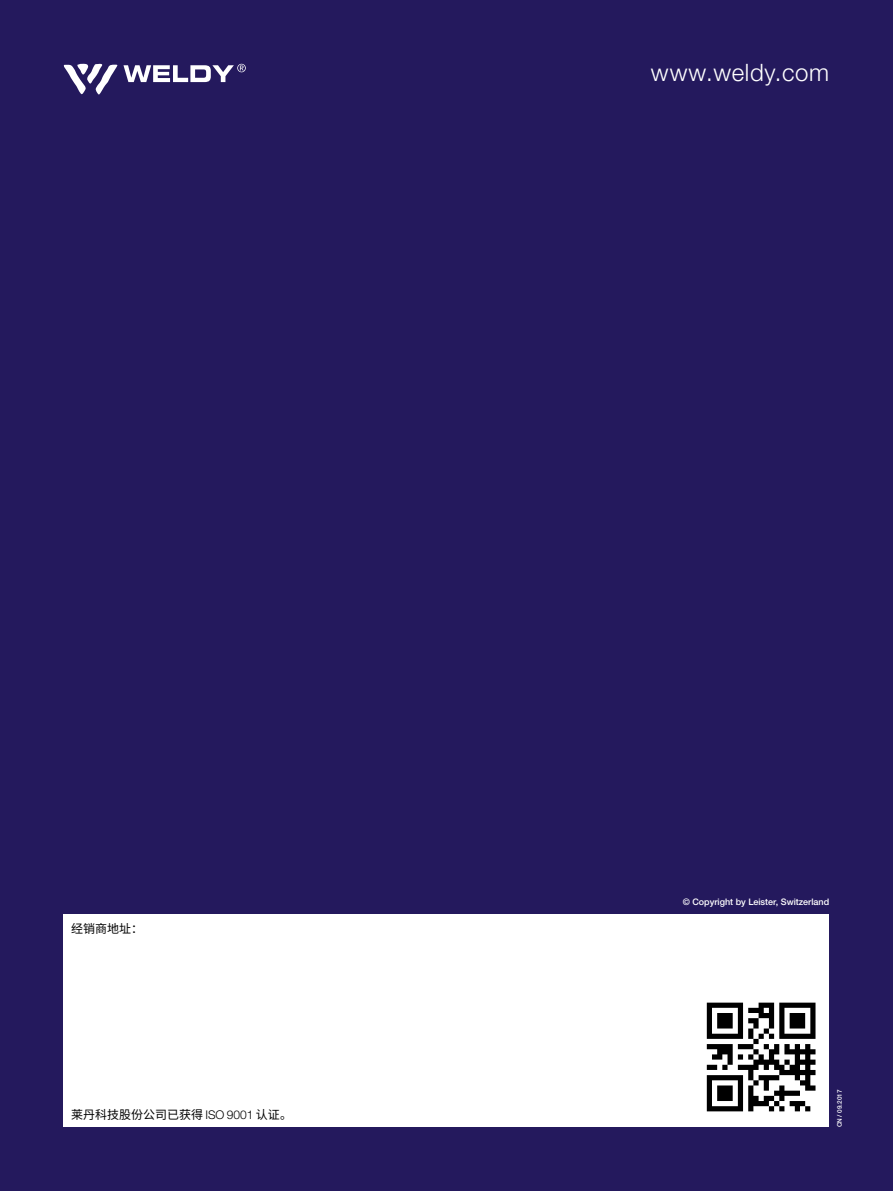
<style>
.page{position:relative;width:893px;height:1191px;background:#24195d}
.page>*{position:absolute;margin:0;border:0;box-sizing:border-box;transform-origin:0 0}
.t1{font:700 24px "Helvetica Neue LTW1 G";color:#fff}
.t2{font:300 24px "Helvetica Neue LTW1 G";letter-spacing:.025em;color:#fff}
.t3{font:12px "Source Han Sans CN";color:#000}
.t4{font:500 9px "Helvetica Neue LTW1 G";color:#fff}
.t5{font:500 6.3px "Helvetica Neue LTW1 G";letter-spacing:.01em;color:#fff}
.s1{font-family:"Helvetica Neue LTW1 G";font-weight:300}
</style>
<div class="page">
<div style="left:64px;top:914px;width:765px;height:213px;background:#fff"></div>
<svg style="left:63px;top:63px;width:183px;height:32px"></svg>
<svg style="left:707px;top:1002px;width:108px;height:109px"></svg>
<h2 class="t3" style="left:71px;top:921px;width:73px">经销商地址：</h2>
<h2 class="t3" style="left:71px;top:1108px;width:222px">莱丹科技股份公司已获得 <span class="s1">ISO 9001</span> 认证。</h2>
<h1 class="t2" style="left:651px;top:58px;width:180px">www.weldy.com</h1>
<h1 class="t1" style="left:637px;top:58px;width:171px">www.leister.co</h1>
<p class="t4" style="left:683px;top:896px;width:148px">© Copyright by Leister, Switzerland</p>
<p class="t5" style="left:836px;top:1127px;width:39px;rotate:-90deg">CN / 09.2017</p>
</div>
